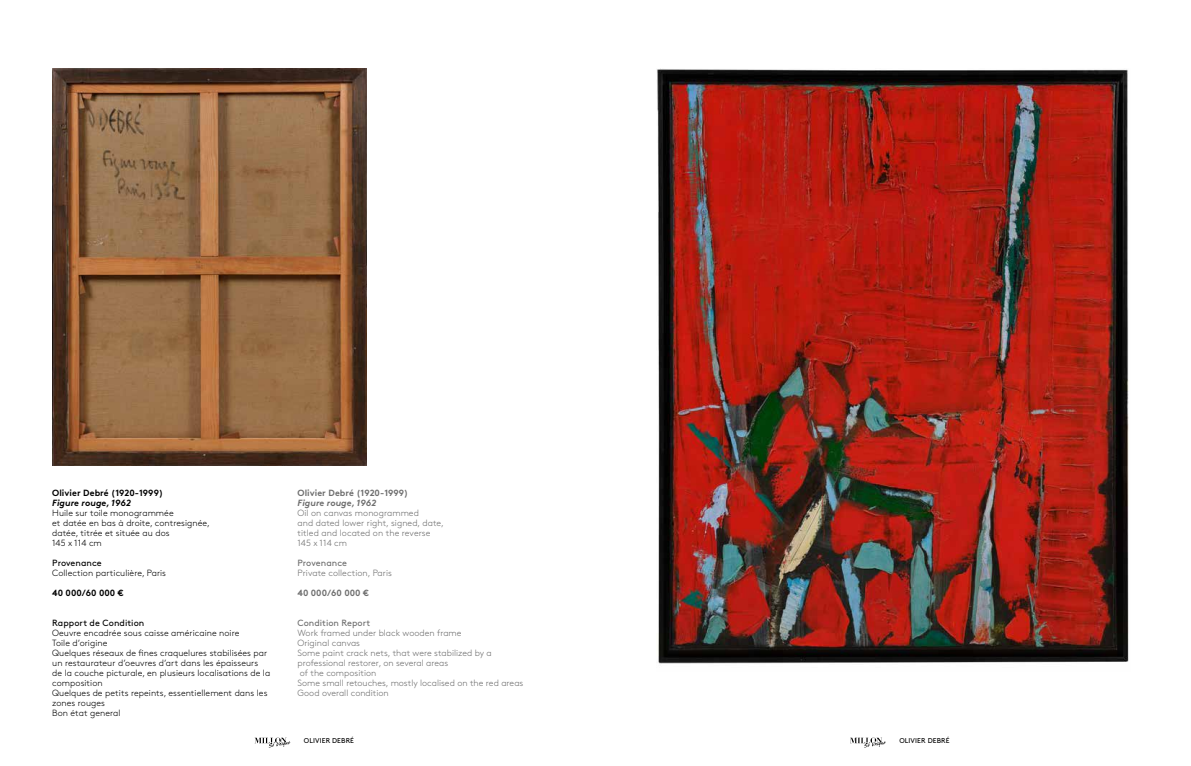
<style>
.page{position:relative;width:1191px;height:766px;background:#fff}
.page>*{position:absolute;margin:0;border:0;box-sizing:border-box;transform-origin:0 0}
.t1{font:300 9px/10px "Brown Pro";letter-spacing:.005em;color:#000}
.t2{font:300 9px/10px "Brown Pro";color:#6e6e6e}
.t3{font:700 9px "Brown Pro";letter-spacing:.005em;color:#000}
.t4{font:700 9px "Brown Pro";letter-spacing:.005em;color:#6e6e6e}
.t5{font:9px "Brown Pro";letter-spacing:.005em;color:#000}
.t6{font:9px "Brown Pro";color:#6e6e6e}
.t7{font:italic 700 9px "Brown Pro";letter-spacing:.005em;color:#000}
.t8{font:italic 700 9px "Brown Pro";letter-spacing:.005em;color:#6e6e6e}
.t9{font:7px "Brown Pro";letter-spacing:.015em;color:#000}
</style>
<div class="page">
<img style="left:657px;top:68px;width:472px;height:596px">
<img style="left:52px;top:68px;width:315px;height:397px">
<svg style="left:255px;top:737px;width:35px;height:10px"></svg>
<svg style="left:850px;top:737px;width:36px;height:10px"></svg>
<p class="t3" style="left:52px;top:485px;width:112px">Olivier Debré (1920-1999)</p>
<p class="t7" style="left:52px;top:495px;width:80px">Figure rouge, 1962</p>
<p class="t1" style="left:52px;top:507px;width:159px">Huile sur toile monogrammée<br>et datée en bas à droite, contresignée, datée, titrée et située au dos<br>145 x 114 cm</p>
<p class="t5" style="left:52px;top:555px;width:51px">Provenance</p>
<p class="t1" style="left:52px;top:567px;width:115px">Collection particulière, Paris</p>
<p class="t3" style="left:52px;top:585px;width:73px">40 000/60 000 €</p>
<p class="t5" style="left:52px;top:615px;width:94px">Rapport de Condition</p>
<p class="t1" style="left:52px;top:627px;width:219px">Oeuvre encadrée sous caisse américaine noire<br>Toile d’origine<br>Quelques réseaux de fines craquelures stabilisées par un restaurateur d’oeuvres d’art dans les épaisseurs de la couche picturale, en plusieurs localisations de la composition<br>Quelques de petits repeints, essentiellement dans les zones rouges<br>Bon état general</p>
<p class="t4" style="left:297px;top:485px;width:112px">Olivier Debré (1920-1999)</p>
<p class="t8" style="left:297px;top:495px;width:80px">Figure rouge, 1962</p>
<p class="t2" style="left:297px;top:507px;width:148px">Oil on canvas monogrammed<br>and dated lower right, signed, date, titled and located on the reverse<br>145 x 114 cm</p>
<p class="t6" style="left:297px;top:555px;width:51px">Provenance</p>
<p class="t2" style="left:297px;top:567px;width:96px">Private collection, Paris</p>
<p class="t4" style="left:297px;top:585px;width:73px">40 000/60 000 €</p>
<p class="t6" style="left:297px;top:615px;width:74px">Condition Report</p>
<p class="t2" style="left:297px;top:627px;width:227px">Work framed under black wooden frame<br>Original canvas<br>Some paint crack nets, that were stabilized by a professional restorer, on several areas<br>of the composition<br>Some small retouches, mostly localised on the red areas Good overall condition</p>
<p class="t9" style="left:304px;top:735px;width:52px">OLIVIER DEBRÉ</p>
<p class="t9" style="left:899px;top:735px;width:52px">OLIVIER DEBRÉ</p>
</div>
